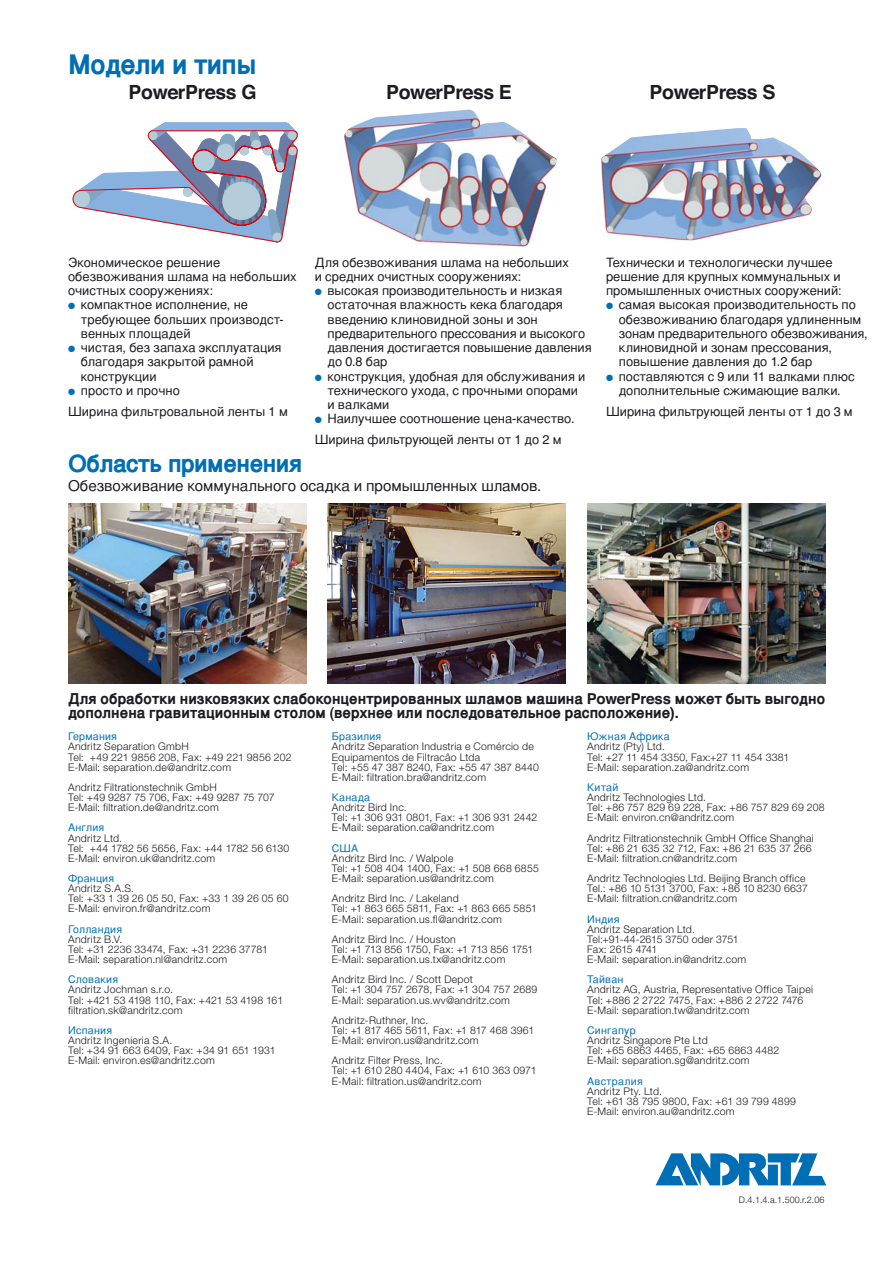
<style>
.page{position:relative;width:893px;height:1263px;background:#fff}
.page>*{position:absolute;margin:0;border:0;box-sizing:border-box;transform-origin:0 0}
.t1{font:700 27px "Helvetica";letter-spacing:-.02em;color:#006eb4}
.t2{font:700 24px "Helvetica";letter-spacing:-.02em;color:#006eb4}
.t3{font:700 19.5px "Helvetica";letter-spacing:-.02em;color:#1b1c20}
.t4{font:700 15px/14.2px "Helvetica";letter-spacing:.005em;color:#1b1c20}
.t5{font:15px "Helvetica";letter-spacing:-.01em;color:#1b1c20}
.t6{font:12.75px/14.2px "Helvetica";letter-spacing:-.005em;color:#1b1c20}
.t7{font:300 10.5px/10.1px "Helvetica Neue";letter-spacing:.02em;color:#1b1c20}
.t8{font:10.5px "Helvetica";letter-spacing:.02em;color:#006eb4}
.t9{font:300 9px "Helvetica Neue";color:#1b1c20}
.s1{color:#006eb4}
</style>
<div class="page">
<svg style="left:655px;top:1153px;width:171px;height:32px"></svg>
<img style="left:68px;top:503px;width:238px;height:181px">
<img style="left:327px;top:503px;width:239px;height:181px">
<img style="left:587px;top:503px;width:238px;height:181px">
<svg style="left:72px;top:122px;width:226px;height:121px"></svg>
<img style="left:344px;top:110px;width:212px;height:137px">
<img style="left:601px;top:128px;width:221px;height:112px">
<h1 class="t1" style="left:68px;top:55px;width:190px">Модели и типы</h1>
<h3 class="t3" style="left:128px;top:85px;width:129px">PowerPress G</h3>
<h3 class="t3" style="left:386px;top:85px;width:127px">PowerPress E</h3>
<h3 class="t3" style="left:649px;top:85px;width:127px">PowerPress S</h3>
<p class="t6" style="left:68px;top:256px;width:230px">Экономическое решение обезвоживания шлама на небольших очистных сооружениях:</p>
<p class="t6" style="left:81px;top:299px;width:204px;text-indent:-13px"><span class="s1">●</span> компактное исполнение, не требующее больших производст&shy;венных площадей</p>
<p class="t6" style="left:81px;top:342px;width:202px;text-indent:-13px"><span class="s1">●</span> чистая, без запаха эксплуатация благодаря закрытой рамной конструкции</p>
<p class="t6" style="left:68px;top:381px;width:221px;line-height:21px"><span class="s1">●</span> просто и прочно<br>Ширина фильтровальной ленты 1 м</p>
<h2 class="t2" style="left:68px;top:455px;width:236px">Область применения</h2>
<p class="t6" style="left:315px;top:256px;width:255px">Для обезвоживания шлама на небольших и средних очистных сооружениях:</p>
<p class="t6" style="left:327px;top:285px;width:265px;text-indent:-13px"><span class="s1">●</span> высокая производительность и низкая остаточная влажность кека благодаря введению клиновидной зоны и зон предварительного прессования и высокого давления достигается повышение давления до 0.8 бар</p>
<p class="t6" style="left:327px;top:370px;width:259px;text-indent:-13px"><span class="s1">●</span> конструкция, удобная для обслуживания и технического ухода, с прочными опорами и валками</p>
<p class="t6" style="left:315px;top:410px;width:261px;line-height:21px"><span class="s1">●</span> Наилучшее соотношение цена-качество.<br>Ширина фильтрующей ленты от 1 до 2 м</p>
<h3 class="t5" style="left:68px;top:480px;width:475px">Обезвоживание коммунального осадка и промышленных шламов.</h3>
<p class="t6" style="left:606px;top:256px;width:237px">Технически и технологически лучшее решение для крупных коммунальных и промышленных очистных сооружений:</p>
<p class="t6" style="left:618px;top:299px;width:250px;text-indent:-13px"><span class="s1">●</span> самая высокая производительность по обезвоживанию благодаря удлиненным зонам предварительного обезвоживания, клиновидной и зонам прессования, повышение давления до 1.2 бар</p>
<p class="t6" style="left:606px;top:370px;width:250px;text-align:center"><span class="s1">●</span> поставляются с 9 или 11 валками плюс дополнительные сжимающие валки.</p>
<p class="t6" style="left:606px;top:405px;width:248px">Ширина фильтрующей ленты от 1 до 3 м</p>
<h3 class="t4" style="left:68px;top:693px;width:758px">Для обработки низковязких слабоконцентрированных шламов машина PowerPress может быть выгодно дополнена гравитационным столом (верхнее или последовательное расположение).</h3>
<p class="t8" style="left:68px;top:733px;width:50px">Германия</p>
<p class="t7" style="left:68px;top:743px;width:225px">Andritz Separation GmbH<br>Tel: +49 221 9856 208, Fax: +49 221 9856 202<br>E-Mail: separation.de@andritz.com</p>
<p class="t7" style="left:68px;top:783px;width:208px">Andritz Filtrationstechnik GmbH<br>Tel: +49 9287 75 706, Fax: +49 9287 75 707<br>E-Mail: filtration.de@andritz.com</p>
<p class="t8" style="left:68px;top:824px;width:38px">Англия</p>
<p class="t7" style="left:68px;top:834px;width:223px">Andritz Ltd.<br>Tel: +44 1782 56 5656, Fax: +44 1782 56 6130<br>E-Mail: environ.uk@andritz.com</p>
<p class="t8" style="left:68px;top:875px;width:47px">Франция</p>
<p class="t7" style="left:68px;top:884px;width:222px">Andritz S.A.S.<br>Tel: +33 1 39 26 05 50, Fax: +33 1 39 26 05 60<br>E-Mail: environ.fr@andritz.com</p>
<p class="t8" style="left:68px;top:925px;width:56px">Голландия</p>
<p class="t7" style="left:68px;top:935px;width:201px">Andritz B.V.<br>Tel: +31 2236 33474, Fax: +31 2236 37781<br>E-Mail: separation.nl@andritz.com</p>
<p class="t8" style="left:68px;top:976px;width:52px">Словакия</p>
<p class="t7" style="left:68px;top:986px;width:216px">Andritz Jochman s.r.o.<br>Tel: +421 53 4198 110, Fax: +421 53 4198 161 filtration.sk@andritz.com</p>
<p class="t8" style="left:68px;top:1026px;width:45px">Испания</p>
<p class="t7" style="left:68px;top:1036px;width:209px">Andritz Ingenieria S.A.<br>Tel: +34 91 663 6409, Fax: +34 91 651 1931<br>E-Mail: environ.es@andritz.com</p>
<p class="t8" style="left:332px;top:733px;width:51px">Бразилия</p>
<p class="t7" style="left:332px;top:743px;width:209px">Andritz Separation Industria e Comércio de Equipamentos de Filtracâo Ltda<br>Tel: +55 47 387 8240, Fax: +55 47 387 8440<br>E-Mail: filtration.bra@andritz.com</p>
<p class="t8" style="left:332px;top:794px;width:40px">Канада</p>
<p class="t7" style="left:332px;top:803px;width:207px">Andritz Bird Inc.<br>Tel: +1 306 931 0801, Fax: +1 306 931 2442<br>E-Mail: separation.ca@andritz.com</p>
<p class="t8" style="left:332px;top:844px;width:28px">США</p>
<p class="t7" style="left:332px;top:854px;width:208px">Andritz Bird Inc. / Walpole<br>Tel: +1 508 404 1400, Fax: +1 508 668 6855<br>E-Mail: separation.us@andritz.com</p>
<p class="t7" style="left:332px;top:895px;width:206px">Andritz Bird Inc. / Lakeland<br>Tel: +1 863 665 5811, Fax: +1 863 665 5851<br>E-Mail: separation.us.fl@andritz.com</p>
<p class="t7" style="left:332px;top:935px;width:203px">Andritz Bird Inc. / Houston<br>Tel: +1 713 856 1750, Fax: +1 713 856 1751<br>E-Mail: separation.us.tx@andritz.com</p>
<p class="t7" style="left:332px;top:976px;width:207px">Andritz Bird Inc. / Scott Depot<br>Tel: +1 304 757 2678, Fax: +1 304 757 2689<br>E-Mail: separation.us.wv@andritz.com</p>
<p class="t7" style="left:332px;top:1016px;width:204px">Andritz-Ruthner, Inc.<br>Tel: +1 817 465 5611, Fax: +1 817 468 3961<br>E-Mail: environ.us@andritz.com</p>
<p class="t7" style="left:332px;top:1057px;width:206px">Andritz Filter Press, Inc.<br>Tel: +1 610 280 4404, Fax: +1 610 363 0971<br>E-Mail: filtration.us@andritz.com</p>
<p class="t8" style="left:587px;top:733px;width:84px">Южная Африка</p>
<p class="t7" style="left:587px;top:743px;width:203px">Andritz (Pty) Ltd.<br>Tel: +27 11 454 3350, Fax:+27 11 454 3381<br>E-Mail: separation.za@andritz.com</p>
<p class="t8" style="left:587px;top:783px;width:33px">Китай</p>
<p class="t7" style="left:587px;top:793px;width:239px">Andritz Technologies Ltd.<br>Tel: +86 757 829 69 228, Fax: +86 757 829 69 208<br>E-Mail: environ.cn@andritz.com</p>
<p class="t7" style="left:587px;top:834px;width:228px">Andritz Filtrationstechnik GmbH Office Shanghai<br>Tel: +86 21 635 32 712, Fax: +86 21 635 37 266<br>E-Mail: filtration.cn@andritz.com</p>
<p class="t7" style="left:587px;top:874px;width:222px">Andritz Technologies Ltd. Beijing Branch office<br>Tel.: +86 10 5131 3700, Fax: +86 10 8230 6637<br>E-Mail: filtration.cn@andritz.com</p>
<p class="t8" style="left:587px;top:915px;width:34px">Индия</p>
<p class="t7" style="left:587px;top:925px;width:160px">Andritz Separation Ltd.<br>Tel:+91-44-2615 3750 oder 3751<br>Fax: 2615 4741<br>E-Mail: separation.in@andritz.com</p>
<p class="t8" style="left:587px;top:976px;width:38px">Тайван</p>
<p class="t7" style="left:587px;top:986px;width:227px">Andritz AG, Austria, Representative Office Taipei<br>Tel: +886 2 2722 7475, Fax: +886 2 2722 7476<br>E-Mail: separation.tw@andritz.com</p>
<p class="t8" style="left:587px;top:1026px;width:50px">Сингапур</p>
<p class="t7" style="left:587px;top:1036px;width:194px">Andritz Singapore Pte Ltd<br>Tel: +65 6863 4465, Fax: +65 6863 4482<br>E-Mail: separation.sg@andritz.com</p>
<p class="t8" style="left:587px;top:1077px;width:57px">Австралия</p>
<p class="t7" style="left:587px;top:1087px;width:210px">Andritz Pty. Ltd.<br>Tel: +61 38 795 9800, Fax: +61 39 799 4899<br>E-Mail: environ.au@andritz.com</p>
<p class="t9" style="left:738px;top:1196px;width:87px">D.4.1.4.a.1.500.r.2.06</p>
</div>
